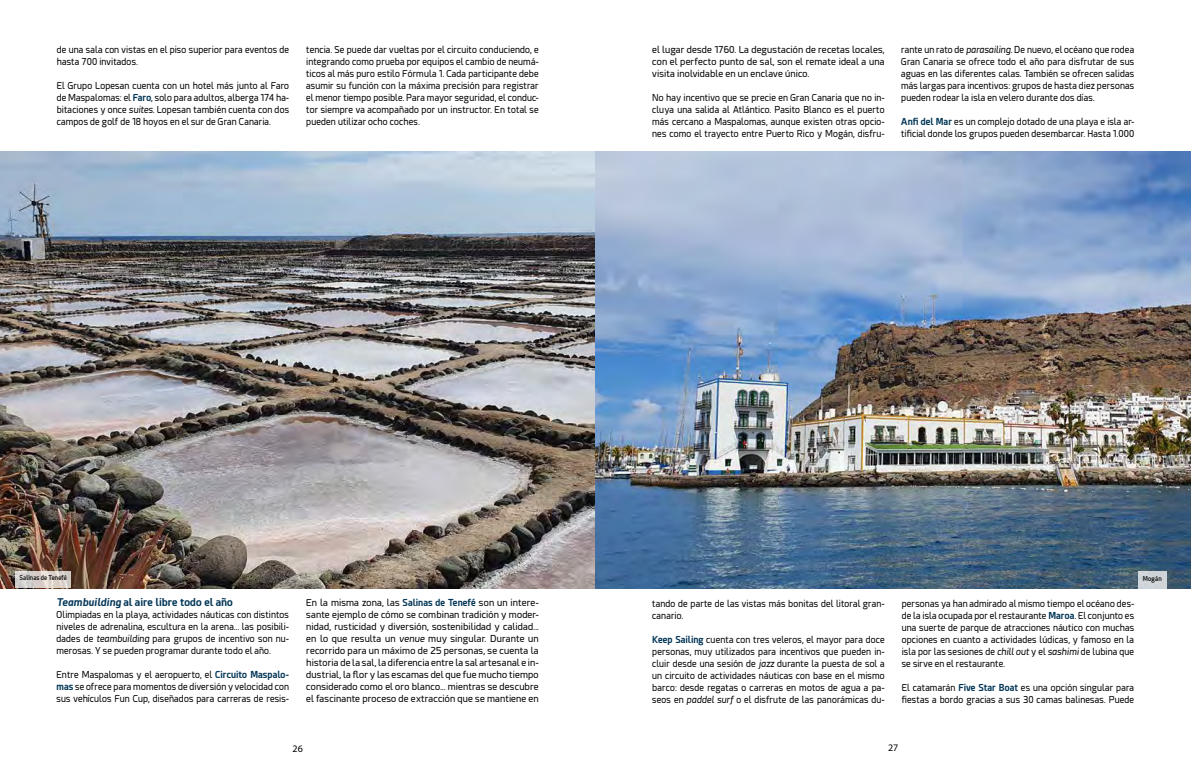
<style>
.page{position:relative;width:1191px;height:766px;background:#fff}
.page>*{position:absolute;margin:0;border:0;box-sizing:border-box;transform-origin:0 0}
.t1{font:700 10.5px "Esphimere";color:#003556}
.t2{font:10px "Myriad Pro";color:#000}
.t3{font:9.5px/12px "Esphimere";letter-spacing:.01em;color:#000;text-align:justify;scale:.95 1}
.t4{font:9.5px/12px "Esphimere";letter-spacing:.01em;color:#000;text-align:justify}
.t5{font:600 6.5px "Esphimere";letter-spacing:.02em;color:#000;scale:.92 1}
.s1{font-weight:700;color:#003556}
.s2{font-style:italic}
</style>
<div class="page">
<img style="left:0;top:151px;width:1191px;height:437px">
<div style="left:1138px;top:571px;width:28px;height:20px;background:#cfd4d8"></div>
<svg style="left:15px;top:571px;width:56px;height:17px"></svg>
<p class="t3" style="left:57px;top:44px;width:246px">de una sala con vistas en el piso superior para eventos de hasta 700 invitados.</p>
<p class="t3" style="left:57px;top:80px;width:246px">El Grupo Lopesan cuenta con un hotel más junto al Faro de Maspalomas: el <span class="s1">Faro</span>, solo para adultos, alberga 174 ha&shy;bitaciones y once <span class="s2">suites</span>. Lopesan también cuenta con dos campos de golf de 18 hoyos en el sur de Gran Canaria.</p>
<p class="t3" style="left:306px;top:44px;width:246px">tencia. Se puede dar vueltas por el circuito conduciendo, e integrando como prueba por equipos el cambio de neumá&shy;ticos al más puro estilo Fórmula 1. Cada participante debe asumir su función con la máxima precisión para registrar el menor tiempo posible. Para mayor seguridad, el conduc&shy;tor siempre va acompañado por un instructor. En total se pueden utilizar ocho coches.</p>
<p class="t4" style="left:652px;top:44px;width:234px">el lugar desde 1760. La degustación de recetas locales, con el perfecto punto de sal, son el remate ideal a una visita inolvidable en un enclave único.</p>
<p class="t3" style="left:652px;top:92px;width:246px">No hay incentivo que se precie en Gran Canaria que no in&shy;cluya una salida al Atlántico. Pasito Blanco es el puerto más cercano a Maspalomas, aunque existen otras opcio&shy;nes como el trayecto entre Puerto Rico y Mogán, disfru-</p>
<p class="t3" style="left:901px;top:44px;width:247px">rante un rato de <span class="s2">parasailing</span>. De nuevo, el océano que rodea Gran Canaria se ofrece todo el año para disfrutar de sus aguas en las diferentes calas. También se ofrecen salidas más largas para incentivos: grupos de hasta diez personas pueden rodear la isla en velero durante dos días.</p>
<p class="t3" style="left:901px;top:116px;width:247px"><span class="s1">Anfi del Mar</span> es un complejo dotado de una playa e isla ar&shy;tificial donde los grupos pueden desembarcar. Hasta 1.000</p>
<p class="t5" style="left:20px;top:573px;width:53px">Salinas de Tenefé</p>
<p class="t5" style="left:1142px;top:574px;width:22px">Mogán</p>
<p class="t1" style="left:57px;top:596px;width:178px"><span class="s2">Teambuilding</span> al aire libre todo el año</p>
<p class="t3" style="left:57px;top:609px;width:246px">Olimpiadas en la playa, actividades náuticas con distintos niveles de adrenalina, escultura en la arena... las posibili&shy;dades de <span class="s2">teambuilding</span> para grupos de incentivo son nu&shy;merosas. Y se pueden programar durante todo el año.</p>
<p class="t3" style="left:57px;top:669px;width:246px">Entre Maspalomas y el aeropuerto, el <span class="s1">Circuito Maspalo&shy;mas</span> se ofrece para momentos de diversión y velocidad con sus vehículos Fun Cup, diseñados para carreras de resis-</p>
<p class="t4" style="left:306px;top:596px;width:234px">En la misma zona, las <span class="s1">Salinas de Tenefé</span> son un intere&shy;sante ejemplo de cómo se combinan tradición y moder&shy;nidad, rusticidad y diversión, sostenibilidad y calidad... en lo que resulta un <span class="s2">venue</span> muy singular. Durante un recorrido para un máximo de 25 personas, se cuenta la historia de la sal, la diferencia entre la sal artesanal e in&shy;dustrial, la flor y las escamas del que fue mucho tiempo considerado como el oro blanco... mientras se descubre el fascinante proceso de extracción que se mantiene en</p>
<p class="t3" style="left:652px;top:597px;width:246px">tando de parte de las vistas más bonitas del litoral gran&shy;canario.</p>
<p class="t3" style="left:652px;top:633px;width:246px"><span class="s1">Keep Sailing</span> cuenta con tres veleros, el mayor para doce personas, muy utilizados para incentivos que pueden in&shy;cluir desde una sesión de <span class="s2">jazz</span> durante la puesta de sol a un circuito de actividades náuticas con base en el mismo barco: desde regatas o carreras en motos de agua a pa&shy;seos en <span class="s2">paddel surf</span> o el disfrute de las panorámicas du-</p>
<p class="t3" style="left:901px;top:597px;width:246px">personas ya han admirado al mismo tiempo el océano des&shy;de la isla ocupada por el restaurante <span class="s1">Maroa</span>. El conjunto es una suerte de parque de atracciones náutico con muchas opciones en cuanto a actividades lúdicas, y famoso en la isla por las sesiones de <span class="s2">chill out</span> y el <span class="s2">sashimi</span> de lubina que se sirve en el restaurante.</p>
<p class="t3" style="left:901px;top:681px;width:246px">El catamarán <span class="s1">Five Star Boat</span> es una opción singular para fiestas a bordo gracias a sus 30 camas balinesas. Puede</p>
<p class="t2" style="left:293px;top:742px;width:12px">26</p>
<p class="t2" style="left:888px;top:741px;width:12px">27</p>
</div>
